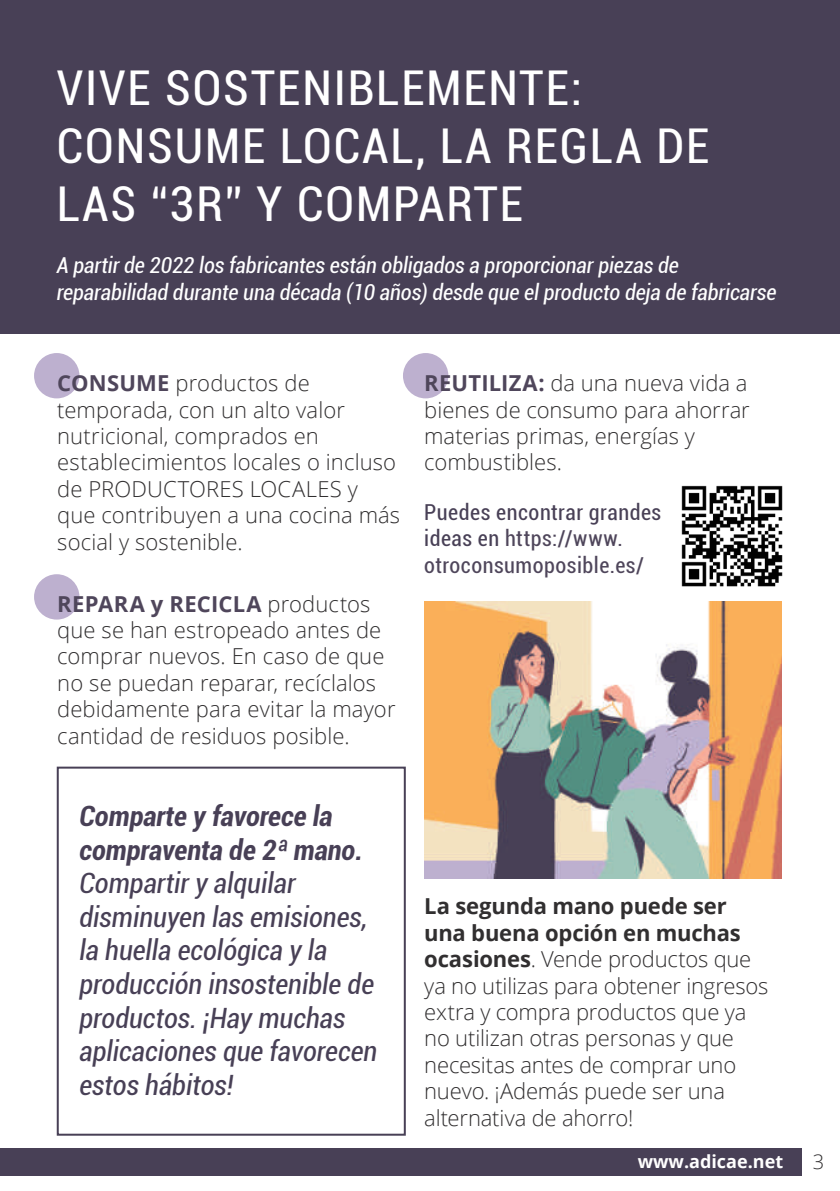
<style>
.page{position:relative;width:840px;height:1191px;background:#fff}
.page>*{position:absolute;margin:0;border:0;box-sizing:border-box;transform-origin:0 0}
.t1{font:condensed 48px/57.6px "Roboto";letter-spacing:.04em;color:#fff}
.t2{font:italic condensed 28px/33.6px "Roboto";color:#484056}
.t3{font:italic 700 condensed 28px/33.6px "Roboto";color:#484056}
.t4{font:300 22px/26.4px "Open Sans";color:#312f30}
.t5{font:italic condensed 22px/26.4px "Roboto";letter-spacing:-.005em;color:#fff}
.t6{font:condensed 22px/26.4px "Roboto";letter-spacing:.025em;color:#4f465b}
.t7{font:300 20px "Open Sans";color:#312f30}
.t8{font:700 18px "Open Sans";color:#fff}
.s1{font-weight:700;color:#4f465b}
.s2{color:#484056}
.s3{font-weight:700}
</style>
<div class="page">
<img style="left:424px;top:601px;width:357px;height:278px">
<div style="left:34px;top:353px;width:45px;height:45px;background:#bdb0cf;border-radius:50%"></div>
<div style="left:34px;top:574px;width:45px;height:45px;background:#bdb0cf;border-radius:50%"></div>
<div style="left:403px;top:353px;width:45px;height:45px;background:#bdb0cf;border-radius:50%"></div>
<div style="left:0;top:0;width:839px;height:333px;background:#484056"></div>
<img style="left:681px;top:485px;width:102px;height:102px">
<div style="left:57px;top:766px;width:348px;height:369px;border:2px solid #484056"></div>
<div style="left:0;top:1148px;width:801px;height:27px;background:#484056"></div>
<h1 class="t1" style="left:57px;top:58px;width:653px">VIVE SOSTENIBLEMENTE:<br>CONSUME LOCAL, LA REGLA DE<br>LAS “3R” Y COMPARTE</h1>
<p class="t5" style="left:57px;top:251px;width:720px">A partir de 2022 los fabricantes están obligados a proporcionar piezas de reparabilidad durante una década (10 años) desde que el producto deja de fabricarse</p>
<p class="t4" style="left:57px;top:369px;width:344px"><span class="s1">CONSUME</span> productos de temporada, con un alto valor nutricional, comprados en establecimientos locales o incluso de PRODUCTORES LOCALES y que contribuyen a una cocina más social y sostenible.</p>
<p class="t4" style="left:57px;top:590px;width:339px"><span class="s1">REPARA y RECICLA</span> productos que se han estropeado antes de comprar nuevos. En caso de que no se puedan reparar, recíclalos debidamente para evitar la mayor cantidad de residuos posible.</p>
<p class="t3" style="left:79px;top:798px;width:285px">Comparte y favorece la compraventa de 2ª mano.</p>
<p class="t2" style="left:79px;top:865px;width:299px">Compartir y alquilar disminuyen las emisiones, la huella ecológica y la producción insostenible de productos. ¡Hay muchas aplicaciones que favorecen estos hábitos!</p>
<p class="t4" style="left:424px;top:369px;width:327px"><span class="s1">REUTILIZA:</span> da una nueva vida a bienes de consumo para ahorrar materias primas, energías y combustibles.</p>
<p class="t6" style="left:424px;top:498px;width:238px"><span class="s2">Puedes encontrar grandes ideas en</span> https://www. otroconsumoposible.es/</p>
<p class="t4" style="left:424px;top:892px;width:345px"><span class="s3">La segunda mano puede ser una buena opción en muchas ocasiones</span>. Vende productos que ya no utilizas para obtener ingresos extra y compra productos que ya no utilizan otras personas y que necesitas antes de comprar uno nuevo. ¡Además puede ser una alternativa de ahorro!</p>
<p class="t8" style="left:637px;top:1148px;width:147px">www.adicae.net</p>
<p class="t7" style="left:812px;top:1148px;width:13px">3</p>
</div>
